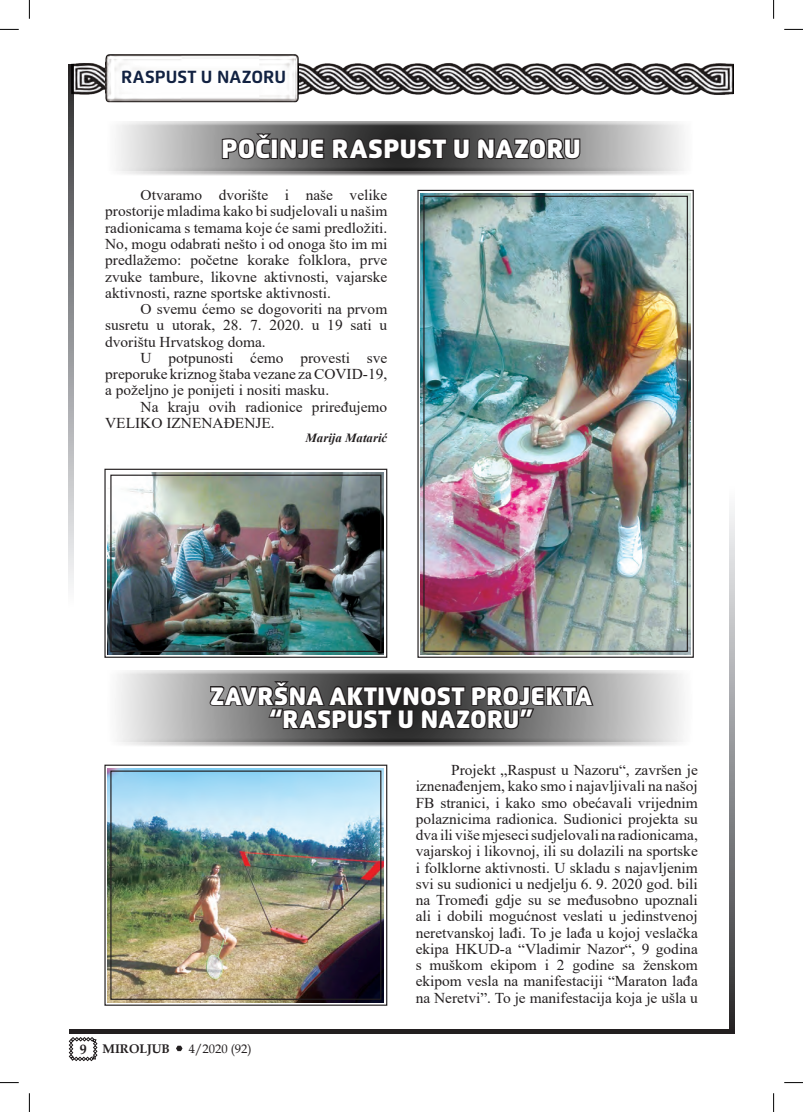
<style>
.page{position:relative;width:803px;height:1112px;background:#fff}
.page>*{position:absolute;margin:0;border:0;box-sizing:border-box;transform-origin:0 0}
.t1{font:900 26.25px "Flexo";color:#fff}
.t2{font:900 25px "Flexo";color:#fff}
.t3{font:700 17.5px "Flexo";letter-spacing:.005em;color:#122242}
.t4{font:15px/16.2px "Times New Roman";color:#231f20;text-align:justify}
.t5{font:700 13.75px "Book Antiqua";color:#231f20}
.t6{font:italic 700 12.5px "Times New Roman";color:#231f20}
.t7{font:12.5px "Book Antiqua";color:#231f20}
.t8{font:700 12.5px "Book Antiqua";color:#231f20}
</style>
<div class="page">
<img style="left:71px;top:56px;width:662px;height:48px">
<svg style="left:730px;top:508px;width:3px;height:520px;background:#8f9093"></svg>
<svg style="left:734px;top:507px;width:1px;height:520px"></svg>
<hr style="left:69px;top:1030px;width:666px;height:3px;background:#231f20">
<hr style="left:70px;top:1028px;width:665px;height:1px;background:#231f20">
<svg style="left:70px;top:64px;width:3px;height:522px;background:#8e8f91"></svg>
<svg style="left:68px;top:65px;width:1px;height:522px"></svg>
<svg style="left:69px;top:1037px;width:28px;height:23px"></svg>
<img style="left:106px;top:55px;width:193px;height:47px">
<svg style="left:176px;top:1045px;width:7px;height:5px"></svg>
<div style="left:103px;top:119px;width:594px;height:57px;background:#231f20;opacity:.75"></div>
<div style="left:103px;top:667px;width:594px;height:79px;background:#231f20;opacity:.75"></div>
<svg style="left:221px;top:132px;width:104px;height:28px;background:#525151"></svg>
<svg style="left:331px;top:136px;width:250px;height:25px;background:#3c3a3b"></svg>
<svg style="left:208px;top:679px;width:387px;height:51px;background:#4d4c4c"></svg>
<img style="left:417px;top:189px;width:277px;height:469px">
<div style="left:423px;top:196px;width:265px;height:455px;border:1px solid #231f20"></div>
<img style="left:104px;top:468px;width:284px;height:190px">
<div style="left:110px;top:474px;width:271px;height:177px;border:1px solid #231f20"></div>
<img style="left:104px;top:764px;width:284px;height:242px">
<div style="left:110px;top:770px;width:271px;height:229px;border:1px solid #231f20"></div>
<svg style="left:0;top:29px;width:19px;height:1px"></svg>
<svg style="left:784px;top:29px;width:19px;height:1px"></svg>
<svg style="left:0;top:1082px;width:19px;height:1px"></svg>
<svg style="left:784px;top:1082px;width:19px;height:1px"></svg>
<svg style="left:29px;top:0;width:1px;height:19px"></svg>
<svg style="left:29px;top:1093px;width:1px;height:18px"></svg>
<svg style="left:773px;top:0;width:1px;height:19px"></svg>
<svg style="left:773px;top:1093px;width:1px;height:18px"></svg>
<p class="t3" style="left:121px;top:66px;width:166px">RASPUST U NAZORU</p>
<p class="t1" style="left:221px;top:133px;width:361px">POČINJE RASPUST U NAZORU</p>
<p class="t4" style="left:105px;top:186px;width:284px;text-indent:35px">Otvaramo dvorište i naše velike prostorije mladima kako bi sudjelovali u našim radionicama s temama koje će sami predložiti.<br>No, mogu odabrati nešto i od onoga što im mi predlažemo: početne korake folklora, prve zvuke tambure, likovne aktivnosti, vajarske aktivnosti, razne sportske aktivnosti.</p>
<p class="t4" style="left:105px;top:300px;width:284px;text-indent:35px">O svemu ćemo se dogovoriti na prvom susretu u utorak, 28. 7. 2020. u 19 sati u dvorištu Hrvatskog doma.</p>
<p class="t4" style="left:105px;top:349px;width:284px;text-indent:35px">U potpunosti ćemo provesti sve preporuke kriznog štaba vezane za COVID-19, a poželjno je ponijeti i nositi masku.</p>
<p class="t4" style="left:105px;top:398px;width:284px;text-indent:35px">Na kraju ovih radionice priređujemo<br>VELIKO IZNENAĐENJE.</p>
<p class="t6" style="left:306px;top:428px;width:83px">Marija Matarić</p>
<p class="t5" style="left:80px;top:1039px;width:8px">9</p>
<p class="t2" style="left:210px;top:680px;width:384px">ZAVRŠNA AKTIVNOST PROJEKTA</p>
<p class="t2" style="left:269px;top:703px;width:265px">“RASPUST U NAZORU”</p>
<p class="t8" style="left:103px;top:1039px;width:69px">MIROLJUB</p>
<p class="t7" style="left:189px;top:1039px;width:64px">4/2020 (92)</p>
<p class="t4" style="left:416px;top:761px;width:284px;text-indent:35px">Projekt „Raspust u Nazoru“, završen je iznenađenjem, kako smo i najavljivali na našoj FB stranici, i kako smo obećavali vrijednim polaznicima radionica. Sudionici projekta su dva ili više mjeseci sudjelovali na radionicama, vajarskoj i likovnoj, ili su dolazili na sportske i folklorne aktivnosti. U skladu s najavljenim svi su sudionici u nedjelju 6. 9. 2020 god. bili na Tromeđi gdje su se međusobno upoznali ali i dobili mogućnost veslati u jedinstvenoj neretvanskoj lađi. To je lađa u kojoj veslačka ekipa HKUD-a “Vladimir Nazor“, 9 godina s muškom ekipom i 2 godine sa ženskom ekipom vesla na manifestaciji “Маraton lađa na Neretvi”. To je manifestacija koja je ušla u</p>
</div>
